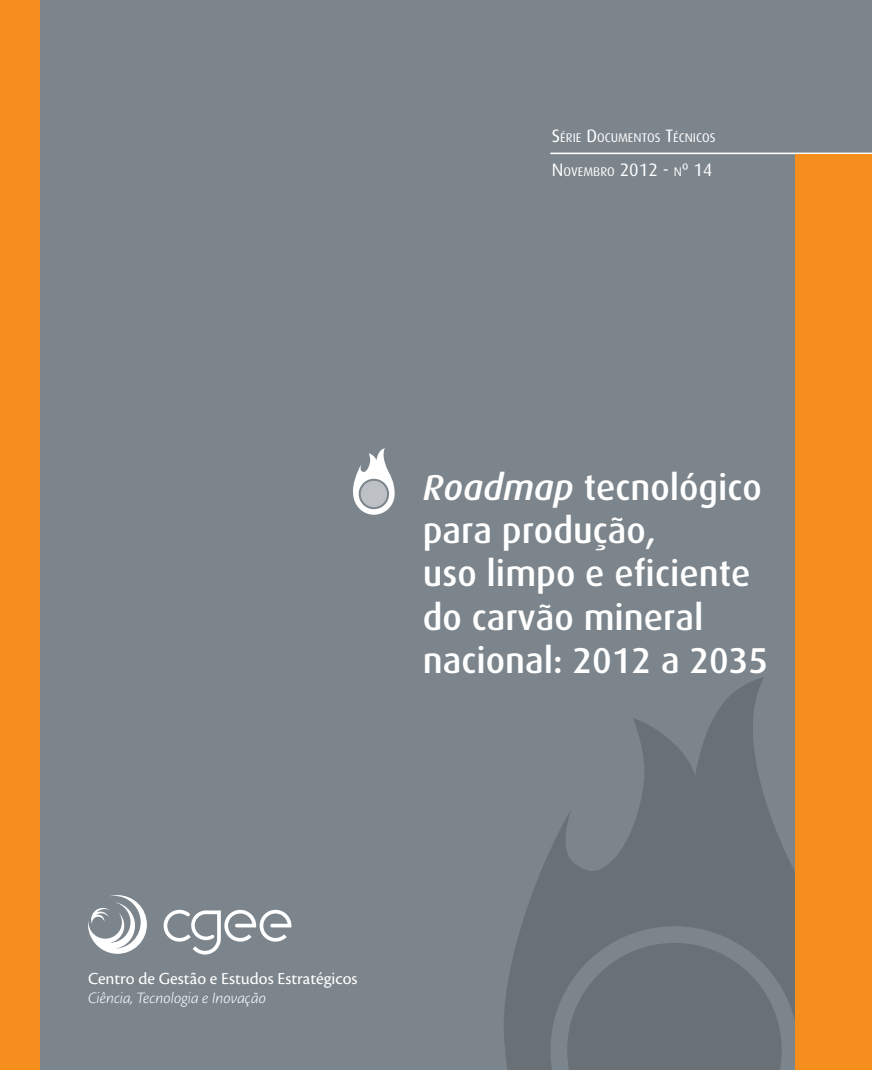
<style>
.page{position:relative;width:872px;height:1070px;background:#fff}
.page>*{position:absolute;margin:0;border:0;box-sizing:border-box;transform-origin:0 0}
.t1{font:500 36px/43.2px "Dax";color:#fff}
.t2{font:18px "Dax";color:#fff}
.t3{font:17.55px "Cronos Pro";color:#fff}
.t4{font:italic 300 16.5px "Cronos Pro";letter-spacing:-.005em;color:#fff}
.t5{font:12.6px "Dax";color:#fff}
.s1{font-size:18px}
.s2{font-size:12.6px}
.s3{font-style:italic}
</style>
<div class="page">
<div style="left:0;top:0;width:872px;height:1069px;background:#7c858c"></div>
<div style="left:0;top:0;width:40px;height:1069px;background:#f68e1e"></div>
<hr style="left:550px;top:152px;width:322px;height:2px;background:#fff">
<svg style="left:88px;top:895px;width:59px;height:58px"></svg>
<svg style="left:164px;top:909px;width:127px;height:45px"></svg>
<svg style="left:353px;top:448px;width:41px;height:66px"></svg>
<div style="left:361px;top:480px;width:26px;height:27px;background:#bdc1c5;border-radius:50%"></div>
<svg style="left:504px;top:677px;width:291px;height:392px;fill:#6a7176"></svg>
<svg style="left:567px;top:942px;width:214px;height:127px;background:#6c7378"></svg>
<div style="left:795px;top:154px;width:77px;height:915px;background:#f68e1e"></div>
<p class="t5" style="left:552px;top:131px;width:165px"><span class="s1">S</span>ÉRIE <span class="s1">D</span>OCUMENTOS <span class="s1">T</span>ÉCNICOS</p>
<p class="t2" style="left:552px;top:159px;width:162px">N<span class="s2">OVEMBRO</span> 2012 - <span class="s2">N</span>º 14</p>
<p class="t1" style="left:423px;top:466px;width:347px"><span class="s3">Roadmap</span> tecnológico para produção,<br>uso limpo e eficiente do carvão mineral nacional: 2012 a 2035</p>
<p class="t3" style="left:88px;top:968px;width:271px">Centro de Gestão e Estudos Estratégicos</p>
<p class="t4" style="left:88px;top:988px;width:179px">Ciência, Tecnologia e Inovação</p>
</div>
